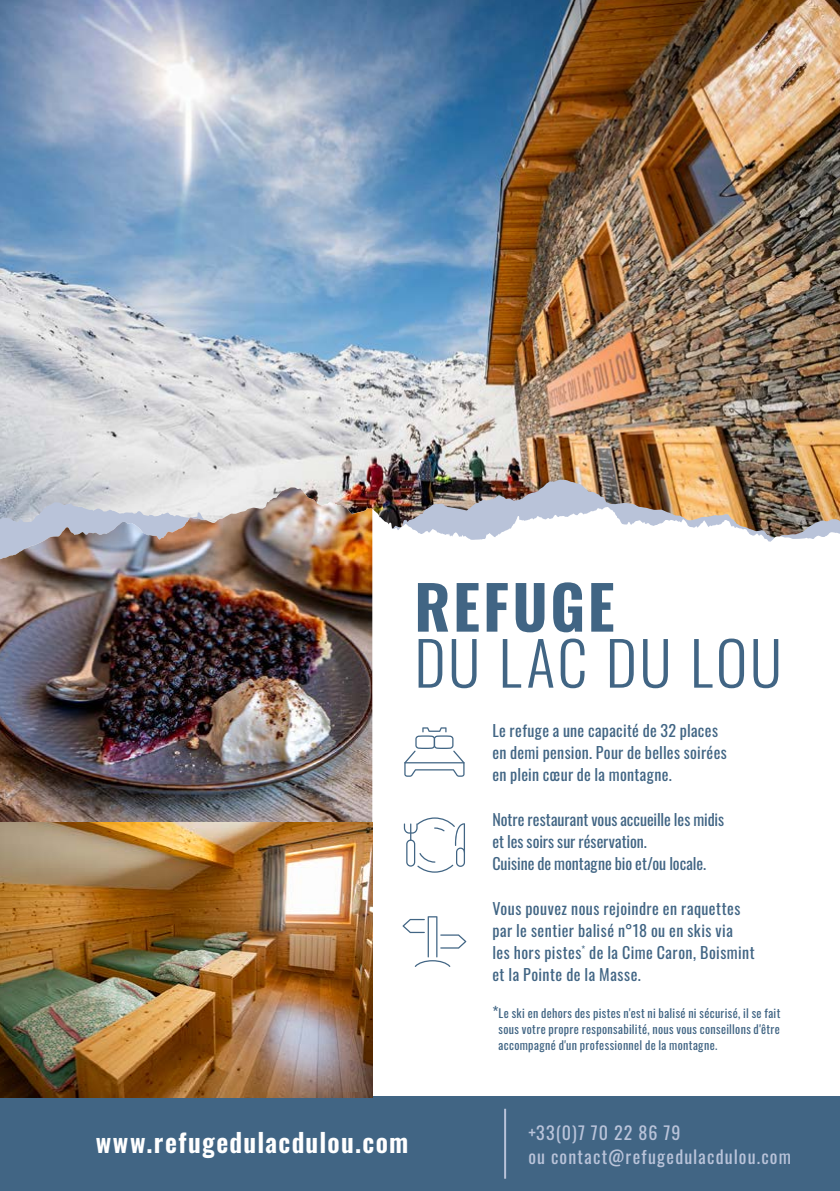
<style>
.page{position:relative;width:840px;height:1191px;background:#fff}
.page>*{position:absolute;margin:0;border:0;box-sizing:border-box;transform-origin:0 0}
.t1{font:300 60px "Oswald";letter-spacing:.04em;color:#416584}
.t2{font:700 60px "Oswald";letter-spacing:.045em;color:#416584}
.t3{font:600 26px "Oswald";letter-spacing:.05em;color:#fff}
.t4{font:18px/24px "Oswald";letter-spacing:.065em;color:#b9c3d9}
.t5{font:16px/22px "Oswald";letter-spacing:.02em;color:#416584}
.t6{font:16px/22px "Oswald";color:#416584}
.t7{font:12px/16px "Oswald";letter-spacing:.03em;color:#416584;text-align:justify}
.s1{font-size:15px}
</style>
<div class="page">
<img style="left:0;top:0;width:839px;height:480px">
<img style="left:0;top:487px;width:839px;height:609px">
<img style="left:0;top:488px;width:288px;height:71px">
<div style="left:0;top:1096px;width:839px;height:95px;background:#416584"></div>
<hr style="left:504px;top:1108px;width:2px;height:70px;background:#b9c3d9">
<img style="left:0;top:822px;width:372px;height:275px">
<svg style="left:402px;top:916px;width:64px;height:51px"></svg>
<svg style="left:404px;top:727px;width:60px;height:49px"></svg>
<svg style="left:403px;top:817px;width:62px;height:55px"></svg>
<h1 class="t2" style="left:414px;top:576px;width:201px">REFUGE</h1>
<h1 class="t1" style="left:414px;top:610px;width:369px">DU LAC DU LOU</h1>
<p class="t5" style="left:492px;top:718px;width:236px">Le refuge a une capacité de 32 places en demi pension. Pour de belles soirées en plein cœur de la montagne.</p>
<p class="t6" style="left:492px;top:806px;width:233px">Notre restaurant vous accueille les midis et les soirs sur réservation.<br>Cuisine de montagne bio et/ou locale.</p>
<p class="t5" style="left:492px;top:895px;width:263px">Vous pouvez nous rejoindre en raquettes par le sentier balisé n°18 ou en skis via<br>les hors pistes<sup>*</sup> de la Cime Caron, Boismint et la Pointe de la Masse.</p>
<p class="t7" style="left:498px;top:1003px;width:283px;text-indent:-6px"><span class="s1">*</span>Le ski en dehors des pistes n'est ni balisé ni sécurisé, il se fait sous votre propre responsabilité, nous vous conseillons d'être accompagné d'un professionnel de la montagne.</p>
<h2 class="t3" style="left:96px;top:1128px;width:314px">www.refugedulacdulou.com</h2>
<p class="t4" style="left:528px;top:1119px;width:264px">+33(0)7 70 22 86 79<br>ou contact@refugedulacdulou.com</p>
</div>
